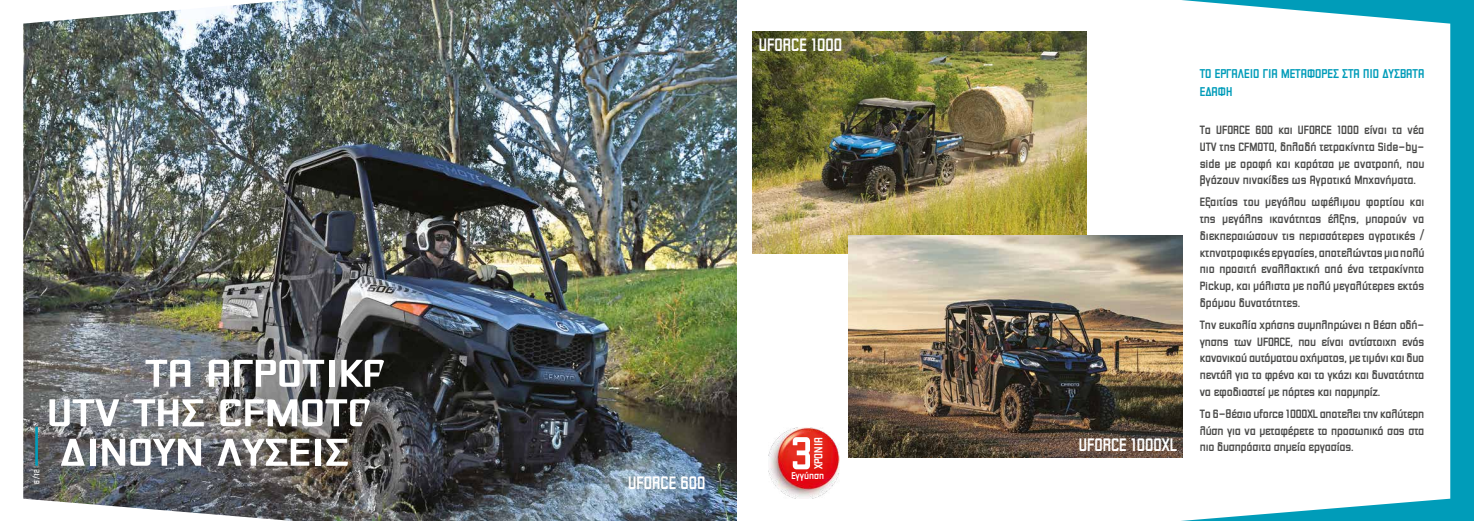
<style>
.page{position:relative;width:1474px;height:521px;background:#fff}
.page>*{position:absolute;margin:0;border:0;box-sizing:border-box;transform-origin:0 0}
.t1{font:700 53.81px "PF Venue";color:#fff;scale:.95 1}
.t2{font:700 45.15px/39.5px "PF Venue";color:#fff;scale:1.33 1}
.t3{font:700 21px "PF Venue";color:#fff;scale:.94 1}
.t4{font:700 14.88px/17.8px "PF Venue";color:#009cb9}
.t5{font:700 14px/16.8px "PF Venue";letter-spacing:-.005em;color:#4a4a49;text-align:justify}
.t6{font:700 13.56px "PF Venue";color:#fff}
.t7{font:700 11.46px "PF Venue";color:#fff}
.t8{font:700 8.75px "PF Venue";color:#fff}
</style>
<div class="page">
<img style="left:768px;top:428px;width:71px;height:70px">
<img style="left:293px;top:0;width:444px;height:521px">
<img style="left:23px;top:0;width:270px;height:521px">
<svg style="left:1180px;top:0;width:293px;height:521px"></svg>
<img style="left:752px;top:32px;width:334px;height:221px">
<img style="left:848px;top:236px;width:334px;height:221px">
<h3 class="t3" style="left:759px;top:34px;width:90px">UFORCE 1000</h3>
<h2 class="t2" style="left:47px;top:353px;width:258px;text-indent:98px">ΤΑ ΑΓΡΟΤΙΚΑ<br>UTV ΤΗΣ CFMOTO<br>ΔΙΝΟΥΝ ΛΥΣΕΙΣ</h2>
<p class="t8" style="left:33px;top:483px;width:16px;rotate:-90deg">6/12</p>
<h3 class="t3" style="left:628px;top:472px;width:84px">UFORCE 600</h3>
<h1 class="t1" style="left:792px;top:427px;width:23px">3</h1>
<p class="t6" style="left:812px;top:469px;width:33px;rotate:-90deg">XΡΟΝΙΑ</p>
<p class="t7" style="left:791px;top:470px;width:34px">Εγγύηση</p>
<h3 class="t3" style="left:1078px;top:434px;width:106px">UFORCE 1000XL</h3>
<p class="t4" style="left:1199px;top:64px;width:226px">ΤΟ ΕΡΓΑΛΕΙΟ ΓΙΑ ΜΕΤΑΦΟΡΕΣ ΣΤΑ ΠΙΟ ΔΥΣΒΑΤΑ<br>ΕΔΑΦΗ</p>
<p class="t5" style="left:1199px;top:121px;width:226px">Τα UFORCE 600 και UFORCE 1000 είναι τα νέα UTV της CFMOTO, δηλαδή τετρακίνητα Side-by&shy;side με οροφή και καρότσα με ανατροπή, που βγάζουν πινακίδες ως Αγροτικά Μηχανήματα.</p>
<p class="t5" style="left:1199px;top:193px;width:226px">Εξαιτίας του μεγάλου ωφέλιμου φορτίου και της μεγάλης ικανότητας έλξης, μπορούν να διεκπεραιώσουν τις περισσότερες αγροτικές / κτηνοτροφικές εργασίες, αποτελώντας μια πολύ πιο προσιτή εναλλακτική από ένα τετρακίνητο Pickup, και μάλιστα με πολύ μεγαλύτερες εκτός δρόμου δυνατότητες.</p>
<p class="t5" style="left:1199px;top:316px;width:226px">Την ευκολία χρήσης συμπληρώνει η θέση οδή&shy;γησης των UFORCE, που είναι αντίστοιχη ενός κανονικού αυτόματου οχήματος, με τιμόνι και δυο πεντάλ για το φρένο και το γκάζι και δυνατότητα να εφοδιαστεί με πόρτες και παρμπρίζ.</p>
<p class="t5" style="left:1199px;top:405px;width:226px">Το 6-θέσιο uforce 1000XL αποτελει την καλύτερη λύση για να μεταφέρετε το προσωπικό σας στα πιο δυσπρόσιτα σημεία εργασίας.</p>
</div>
